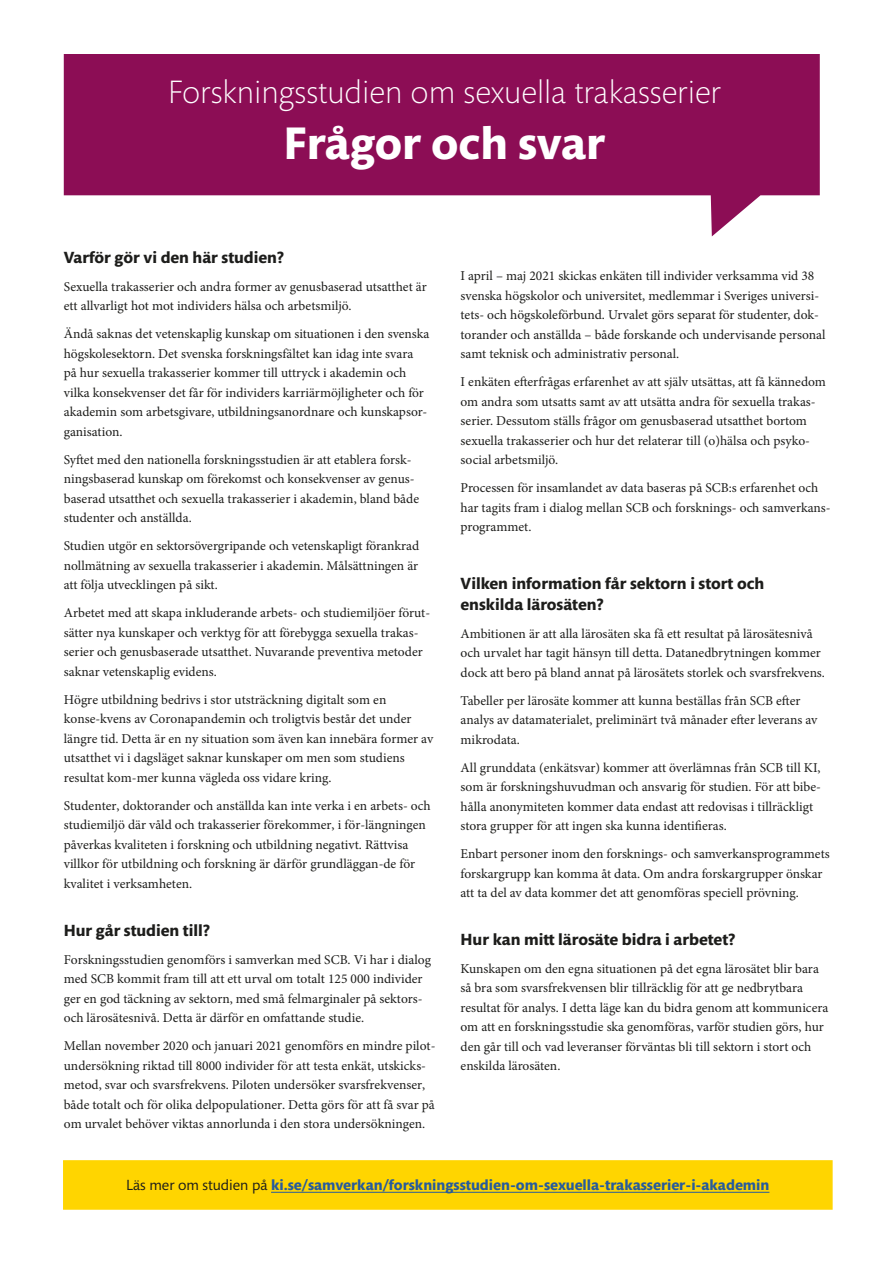
<style>
.page{position:relative;width:893px;height:1263px;background:#fff}
.page>*{position:absolute;margin:0;border:0;box-sizing:border-box;transform-origin:0 0}
.Pratbubbla{font:700 46.5px "Mundo Sans Std";color:#fff}
.t1{font:300 33px "Mundo Sans Std";color:#fff}
.Frågor{font:700 16.5px/21px "Mundo Sans Std";color:#1d1d1b}
.Brödtext{font:700 16.5px "Mundo Sans Std";color:#1d1d1b}
.LÄNK{font:700 15px "Mundo Sans Std";color:#275b9c}
.Brödtext-2{font:13.5px/19.5px "Minion Pro";color:#1d1d1b}
.s1{font-weight:400;color:#1d1d1b}
</style>
<div class="page">
<svg style="left:64px;top:54px;width:756px;height:182px;fill:#8c0d55"></svg>
<div style="left:63px;top:1160px;width:770px;height:50px;background:#ffd500;border:2px solid #ffd500"></div>
<hr style="left:271px;top:1192px;width:498px;height:1px;background:#275b9c">
<h1 class="t1" style="left:168px;top:74px;width:555px">Forskningsstudien om sexuella trakasserier</h1>
<h1 class="Pratbubbla" style="left:284px;top:118px;width:323px">Frågor och svar</h1>
<p class="Brödtext" style="left:64px;top:248px;width:222px">Varför gör vi den här studien?</p>
<p class="Brödtext-2" style="left:64px;top:277px;width:364px">Sexuella trakasserier och andra former av genusbaserad utsatthet är ett allvarligt hot mot individers hälsa och arbetsmiljö.</p>
<p class="Brödtext-2" style="left:64px;top:324px;width:367px">Ändå saknas det vetenskaplig kunskap om situationen i den svenska högskolesektorn. Det svenska forskningsfältet kan idag inte svara på hur sexuella trakasserier kommer till uttryck i akademin och vilka konsekvenser det får för individers karriärmöjligheter och för akademin som arbetsgivare, utbildningsanordnare och kunskapsor&shy;ganisation.</p>
<p class="Brödtext-2" style="left:64px;top:450px;width:357px">Syftet med den nationella forskningsstudien är att etablera forsk&shy;ningsbaserad kunskap om förekomst och konsekvenser av genus&shy;baserad utsatthet och sexuella trakasserier i akademin, bland både studenter och anställda.</p>
<p class="Brödtext-2" style="left:64px;top:536px;width:357px;text-align:justify">Studien utgör en sektorsövergripande och vetenskapligt förankrad nollmätning av sexuella trakasserier i akademin. Målsättningen är att följa utvecklingen på sikt.</p>
<p class="Brödtext-2" style="left:64px;top:603px;width:368px">Arbetet med att skapa inkluderande arbets- och studiemiljöer förut&shy;sätter nya kunskaper och verktyg för att förebygga sexuella trakas&shy;serier och genusbaserade utsatthet. Nuvarande preventiva metoder saknar vetenskaplig evidens.</p>
<p class="Brödtext-2" style="left:64px;top:690px;width:371px">Högre utbildning bedrivs i stor utsträckning digitalt som en konse-kvens av Coronapandemin och troligtvis består det under längre tid. Detta är en ny situation som även kan innebära former av utsatthet vi i dagsläget saknar kunskaper om men som studiens resultat kom-mer kunna vägleda oss vidare kring.</p>
<p class="Brödtext-2" style="left:64px;top:796px;width:368px">Studenter, doktorander och anställda kan inte verka i en arbets- och studiemiljö där våld och trakasserier förekommer, i för-längningen påverkas kvaliteten i forskning och utbildning negativt. Rättvisa villkor för utbildning och forskning är därför grundläggan-de för kvalitet i verksamheten.</p>
<p class="Brödtext" style="left:64px;top:921px;width:148px">Hur går studien till?</p>
<p class="Brödtext-2" style="left:64px;top:949px;width:369px">Forskningsstudien genomförs i samverkan med SCB. Vi har i dialog med SCB kommit fram till att ett urval om totalt 125 000 individer ger en god täckning av sektorn, med små felmarginaler på sektors&shy;och lärosätesnivå. Detta är därför en omfattande studie.</p>
<p class="Brödtext-2" style="left:64px;top:1036px;width:373px">Mellan november 2020 och januari 2021 genomförs en mindre pilot&shy;undersökning riktad till 8000 individer för att testa enkät, utskicks&shy;metod, svar och svarsfrekvens. Piloten undersöker svarsfrekvenser, både totalt och för olika delpopulationer. Detta görs för att få svar på om urvalet behöver viktas annorlunda i den stora undersökningen.</p>
<p class="Brödtext-2" style="left:461px;top:266px;width:367px">I april – maj 2021 skickas enkäten till individer verksamma vid 38 svenska högskolor och universitet, medlemmar i Sveriges universi&shy;tets- och högskoleförbund. Urvalet görs separat för studenter, dok&shy;torander och anställda – både forskande och undervisande personal samt teknisk och administrativ personal.</p>
<p class="Brödtext-2" style="left:461px;top:372px;width:367px">I enkäten efterfrågas erfarenhet av att själv utsättas, att få kännedom om andra som utsatts samt av att utsätta andra för sexuella trakas&shy;serier. Dessutom ställs frågor om genusbaserad utsatthet bortom sexuella trakasserier och hur det relaterar till (o)hälsa och psyko&shy;social arbetsmiljö.</p>
<p class="Brödtext-2" style="left:461px;top:478px;width:371px">Processen för insamlandet av data baseras på SCB:s erfarenhet och har tagits fram i dialog mellan SCB och forsknings- och samverkans&shy;programmet.</p>
<p class="Frågor" style="left:461px;top:573px;width:305px">Vilken information får sektorn i stort och enskilda lärosäten?</p>
<p class="Brödtext-2" style="left:461px;top:624px;width:366px">Ambitionen är att alla lärosäten ska få ett resultat på lärosätesnivå och urvalet har tagit hänsyn till detta. Datanedbrytningen kommer dock att bero på bland annat på lärosätets storlek och svarsfrekvens.</p>
<p class="Brödtext-2" style="left:461px;top:691px;width:358px">Tabeller per lärosäte kommer att kunna beställas från SCB efter analys av datamaterialet, preliminärt två månader efter leverans av mikrodata.</p>
<p class="Brödtext-2" style="left:461px;top:758px;width:362px">All grunddata (enkätsvar) kommer att överlämnas från SCB till KI, som är forskningshuvudman och ansvarig för studien. För att bibe&shy;hålla anonymiteten kommer data endast att redovisas i tillräckligt stora grupper för att ingen ska kunna identifieras.</p>
<p class="Brödtext-2" style="left:461px;top:844px;width:371px">Enbart personer inom den forsknings- och samverkansprogrammets forskargrupp kan komma åt data. Om andra forskargrupper önskar att ta del av data kommer det att genomföras speciell prövning.</p>
<p class="Frågor" style="left:461px;top:929px;width:276px">Hur kan mitt lärosäte bidra i arbetet?</p>
<p class="Brödtext-2" style="left:461px;top:959px;width:369px">Kunskapen om den egna situationen på det egna lärosätet blir bara så bra som svarsfrekvensen blir tillräcklig för att ge nedbrytbara resultat för analys. I detta läge kan du bidra genom att kommunicera om att en forskningsstudie ska genomföras, varför studien görs, hur den går till och vad leveranser förväntas bli till sektorn i stort och enskilda lärosäten.</p>
<p class="LÄNK" style="left:126px;top:1177px;width:645px"><span class="s1">Läs mer om studien på</span> ki.se/samverkan/forskningsstudien-om-sexuella-trakasserier-i-akademin</p>
</div>
